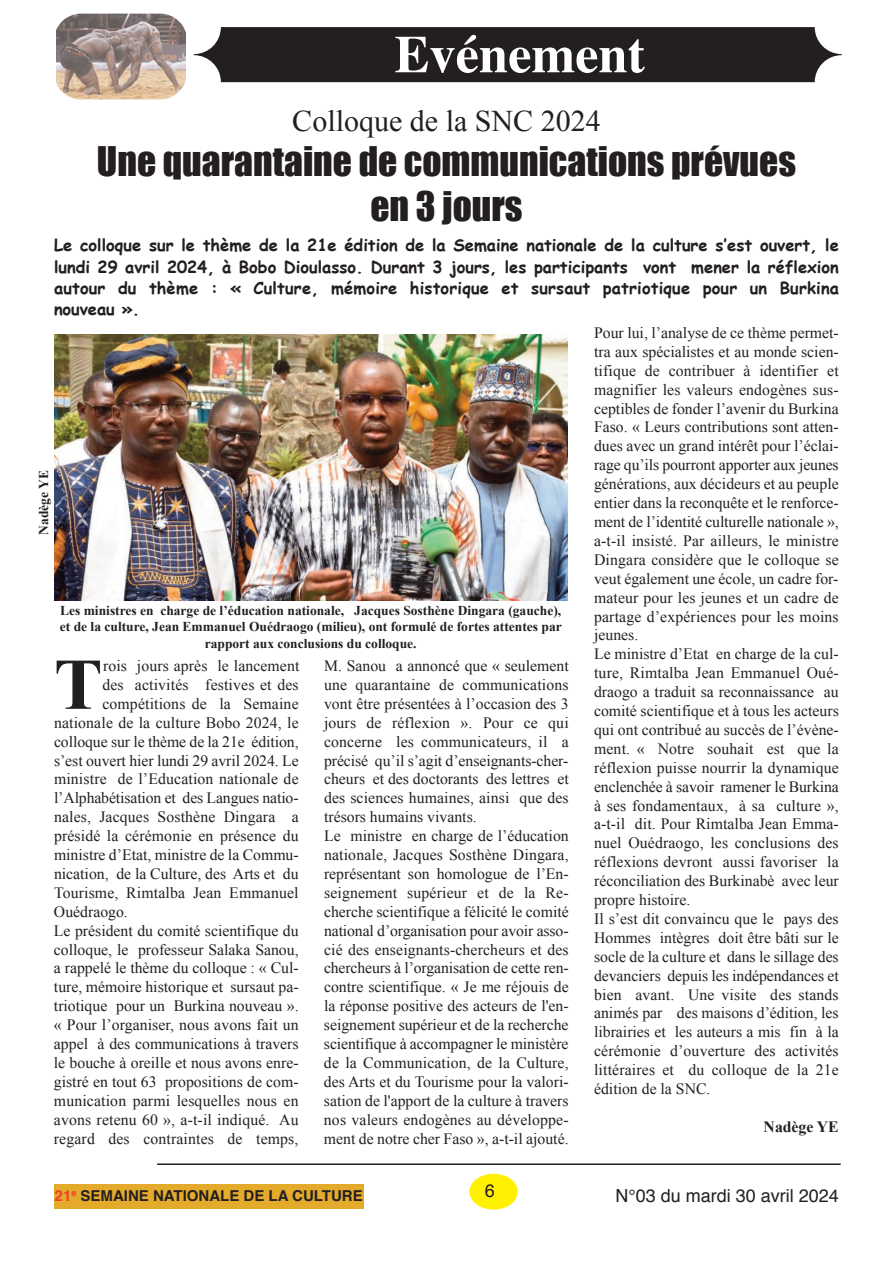
<style>
.page{position:relative;width:893px;height:1263px;background:#fff}
.page>*{position:absolute;margin:0;border:0;box-sizing:border-box;transform-origin:0 0}
.t1{font:700 72.75px "Times New Roman";color:#231f20}
.t2{font:700 52.5px "Times";color:#fff}
.t3{font:37.5px/45px "Impact";color:#231f20;text-align:center}
.t4{font:30px "Times New Roman";color:#231f20}
.t5{font:18px "Helvetica";color:#231f20}
.t6{font:700 16.5px/21.3px "Comic Sans MS";letter-spacing:.01em;color:#231f20;text-align:justify}
.t7{font:15.75px/18.9px "Times New Roman";color:#231f20}
.t8{font:700 15.75px "Times New Roman";color:#231f20}
.t9{font:700 15px "Helvetica";color:#231f20}
.t10{font:700 13.5px/16.2px "Times New Roman";color:#231f20;text-align:center}
.s1{color:#ef3e25}
</style>
<div class="page">
<img style="left:57px;top:14px;width:129px;height:85px">
<hr style="left:157px;top:1163px;width:684px;height:2px;background:#231f20">
<div style="left:469px;top:1174px;width:49px;height:35px;background:#fff101;border-radius:50%"></div>
<div style="left:54px;top:1184px;width:309px;height:25px;background:#e3aa2b"></div>
<div style="left:194px;top:27px;width:648px;height:55px;background:#231f20;border-radius:27px"></div>
<img style="left:54px;top:334px;width:513px;height:266px">
<h2 class="t2" style="left:394px;top:33px;width:252px">Evénement</h2>
<h3 class="t4" style="left:292px;top:105px;width:310px">Colloque de la SNC 2024</h3>
<h3 class="t3" style="left:97px;top:139px;width:701px">Une quarantaine de communications prévues en 3 jours</h3>
<p class="t6" style="left:54px;top:234px;width:786px">Le colloque sur le thème de la 21e édition de la Semaine nationale de la culture s’est ouvert, le lundi 29 avril 2024, à Bobo Dioulasso. Durant 3 jours, les participants vont mener la réflexion autour du thème : « Culture, mémoire historique et sursaut patriotique pour un Burkina nouveau ».</p>
<p class="t10" style="left:35px;top:535px;width:66px;rotate:-90deg">Nadège YE</p>
<p class="t10" style="left:60px;top:602px;width:503px">Les ministres en charge de l’éducation nationale, Jacques Sosthène Dingara (gauche), et de la culture, Jean Emmanuel Ouédraogo (milieu), ont formulé de fortes attentes par rapport aux conclusions du colloque.</p>
<h1 class="t1" style="left:54px;top:644px;width:50px">T</h1>
<p class="t7" style="left:103px;top:656px;width:198px">rois jours après le lancement</p>
<p class="t7" style="left:102px;top:675px;width:198px">des activités festives et des</p>
<p class="t7" style="left:102px;top:694px;width:198px">compétitions de la Semaine</p>
<p class="t7" style="left:54px;top:713px;width:246px">nationale de la culture Bobo 2024, le</p>
<p class="t7" style="left:54px;top:732px;width:246px">colloque sur le thème de la 21e édition,</p>
<p class="t7" style="left:54px;top:751px;width:246px">s’est ouvert hier lundi 29 avril 2024. Le</p>
<p class="t7" style="left:54px;top:770px;width:246px">ministre de l’Education nationale de</p>
<p class="t7" style="left:54px;top:788px;width:246px">l’Alphabétisation et des Langues natio-</p>
<p class="t7" style="left:54px;top:807px;width:246px">nales, Jacques Sosthène Dingara a</p>
<p class="t7" style="left:54px;top:826px;width:246px">présidé la cérémonie en présence du</p>
<p class="t7" style="left:54px;top:845px;width:246px">ministre d’Etat, ministre de la Commu-</p>
<p class="t7" style="left:54px;top:864px;width:246px">nication, de la Culture, des Arts et du</p>
<p class="t7" style="left:54px;top:883px;width:246px">Tourisme, Rimtalba Jean Emmanuel</p>
<p class="t7" style="left:54px;top:902px;width:75px">Ouédraogo.</p>
<p class="t7" style="left:54px;top:921px;width:246px">Le président du comité scientifique du</p>
<p class="t7" style="left:54px;top:940px;width:246px">colloque, le professeur Salaka Sanou,</p>
<p class="t7" style="left:54px;top:959px;width:246px">a rappelé le thème du colloque : « Cul-</p>
<p class="t7" style="left:54px;top:977px;width:246px">ture, mémoire historique et sursaut pa-</p>
<p class="t7" style="left:54px;top:996px;width:246px">triotique pour un Burkina nouveau ».</p>
<p class="t7" style="left:54px;top:1015px;width:246px">« Pour l’organiser, nous avons fait un</p>
<p class="t7" style="left:54px;top:1034px;width:246px">appel à des communications à travers</p>
<p class="t7" style="left:54px;top:1053px;width:246px">le bouche à oreille et nous avons enre-</p>
<p class="t7" style="left:54px;top:1072px;width:246px">gistré en tout 63 propositions de com-</p>
<p class="t7" style="left:54px;top:1091px;width:246px">munication parmi lesquelles nous en</p>
<p class="t7" style="left:54px;top:1110px;width:246px">avons retenu 60 », a-t-il indiqué. Au</p>
<p class="t7" style="left:54px;top:1129px;width:246px">regard des contraintes de temps,</p>
<p class="t7" style="left:324px;top:656px;width:246px">M. Sanou a annoncé que « seulement une quarantaine de communications vont être présentées à l’occasion des 3 jours de réflexion ». Pour ce qui concerne les communicateurs, il a précisé qu’il s’agit d’enseignants-cher&shy;cheurs et des doctorants des lettres et des sciences humaines, ainsi que des trésors humains vivants.<br>Le ministre en charge de l’éducation nationale, Jacques Sosthène Dingara, représentant son homologue de l’En&shy;seignement supérieur et de la Re&shy;cherche scientifique a félicité le comité national d’organisation pour avoir asso&shy;cié des enseignants-chercheurs et des chercheurs à l’organisation de cette ren&shy;contre scientifique. « Je me réjouis de la réponse positive des acteurs de l'en&shy;seignement supérieur et de la recherche scientifique à accompagner le ministère de la Communication, de la Culture, des Arts et du Tourisme pour la valori&shy;sation de l'apport de la culture à travers nos valeurs endogènes au développe&shy;ment de notre cher Faso », a-t-il ajouté.</p>
<p class="t7" style="left:594px;top:323px;width:246px">Pour lui, l’analyse de ce thème permet&shy;tra aux spécialistes et au monde scien&shy;tifique de contribuer à identifier et magnifier les valeurs endogènes sus&shy;ceptibles de fonder l’avenir du Burkina Faso. « Leurs contributions sont atten&shy;dues avec un grand intérêt pour l’éclai&shy;rage qu’ils pourront apporter aux jeunes générations, aux décideurs et au peuple entier dans la reconquête et le renforce&shy;ment de l’identité culturelle nationale », a-t-il insisté. Par ailleurs, le ministre Dingara considère que le colloque se veut également une école, un cadre for&shy;mateur pour les jeunes et un cadre de partage d’expériences pour les moins jeunes.<br>Le ministre d’Etat en charge de la cul&shy;ture, Rimtalba Jean Emmanuel Oué&shy;draogo a traduit sa reconnaissance au comité scientifique et à tous les acteurs qui ont contribué au succès de l’évène&shy;ment. « Notre souhait est que la réflexion puisse nourrir la dynamique enclenchée à savoir ramener le Burkina à ses fondamentaux, à sa culture », a-t-il dit. Pour Rimtalba Jean Emma&shy;nuel Ouédraogo, les conclusions des réflexions devront aussi favoriser la réconciliation des Burkinabè avec leur propre histoire.<br>Il s’est dit convaincu que le pays des Hommes intègres doit être bâti sur le socle de la culture et dans le sillage des devanciers depuis les indépendances et bien avant. Une visite des stands animés par des maisons d’édition, les librairies et les auteurs a mis fin à la cérémonie d’ouverture des activités littéraires et du colloque de la 21e édition de la SNC.</p>
<p class="t8" style="left:764px;top:1117px;width:77px">Nadège YE</p>
<p class="t9" style="left:55px;top:1189px;width:310px"><span class="s1">21</span><sup>e</sup> SEMAINE NATIONALE DE LA CULTURE</p>
<p class="t5" style="left:485px;top:1183px;width:12px">6</p>
<p class="t5" style="left:616px;top:1188px;width:225px">N°03 du mardi 30 avril 2024</p>
</div>
